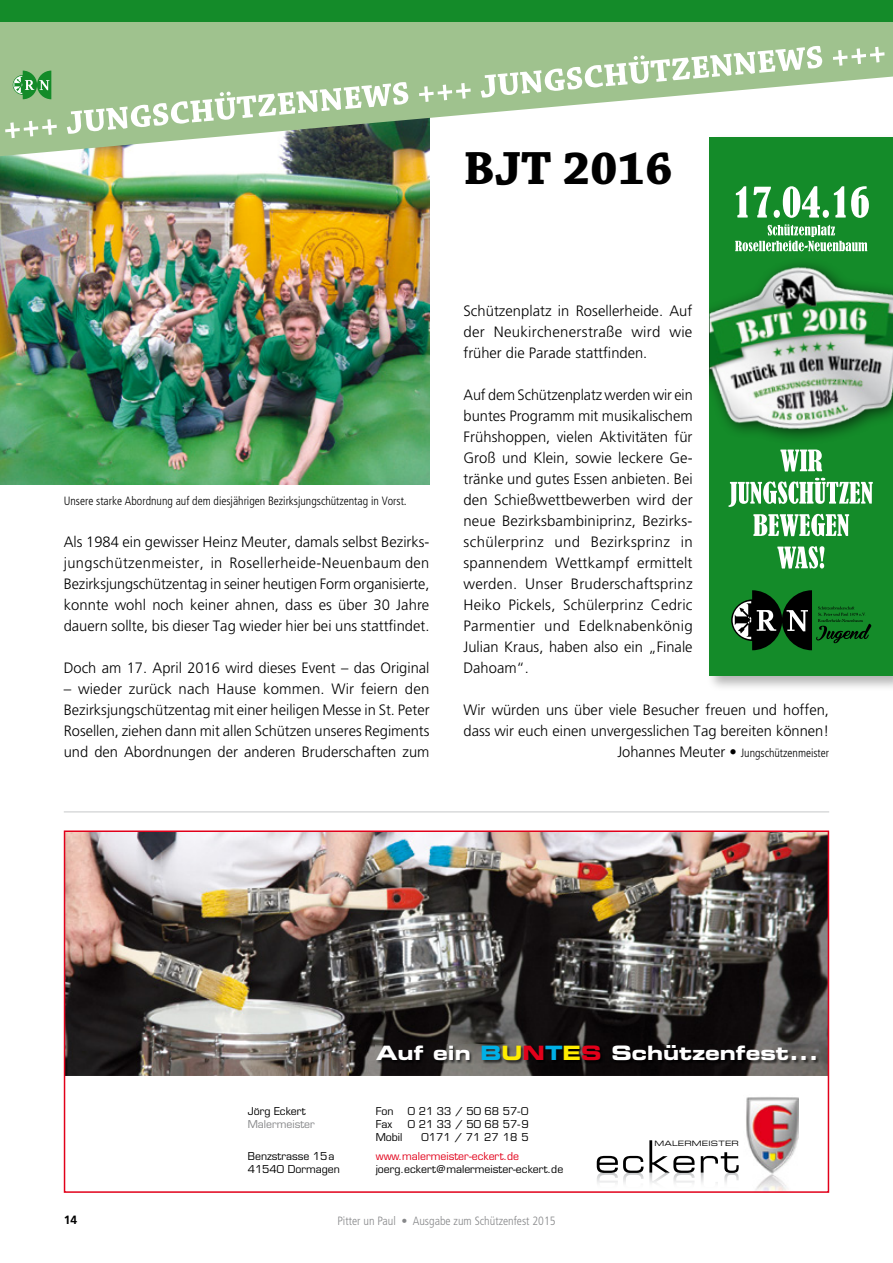
<style>
.page{position:relative;width:893px;height:1263px;background:#fff}
.page>*{position:absolute;margin:0;border:0;box-sizing:border-box;transform-origin:0 0}
.t1{font:700 49.05px "Chaparral Pro";color:#000}
.t2{font:19.8px "Eurostile Bold Extended Two";color:#fff}
.t3{font:300 15px/21px "Frutiger";color:#000;text-align:justify}
.t4{font:300 15px/21px "Frutiger";color:#000;text-align:justify;scale:.96 1}
.t5{font:300 condensed 12px "Frutiger";color:#000}
.t6{font:300 condensed 12px "Frutiger";color:#87888a}
.t7{font:700 12px "Frutiger";color:#000}
.t8{font:10.5px/13.2px "Eurostile";color:#000}
.t9{font:10.5px "Eurostile";color:#e2001a}
.t10{font:10.5px "Eurostile";color:#87888a}
.t11{font:7.35px "Eurostile Extended Two";letter-spacing:.03em;color:#000}
.s1{font-stretch:normal;font-size:15px}
.s2{color:#00b0e6}
.s3{color:#ffed00}
.s4{color:#e2001a}
</style>
<div class="page">
<img style="left:0;top:157px;width:429px;height:327px">
<div style="left:706px;top:134px;width:187px;height:557px;background:#000;opacity:.3"></div>
<div style="left:710px;top:138px;width:183px;height:538px;background:#148b29"></div>
<img style="left:710px;top:263px;width:183px;height:176px">
<svg style="left:731px;top:590px;width:140px;height:60px"></svg>
<svg style="left:777px;top:546px;width:47px;height:22px"></svg>
<svg style="left:753px;top:514px;width:96px;height:22px"></svg>
<svg style="left:728px;top:478px;width:145px;height:29px"></svg>
<svg style="left:780px;top:449px;width:42px;height:22px"></svg>
<svg style="left:736px;top:186px;width:133px;height:32px"></svg>
<svg style="left:735px;top:224px;width:132px;height:27px"></svg>
<img style="left:66px;top:832px;width:761px;height:359px">
<hr style="left:64px;top:811px;width:765px;height:2px;background:#d9dadb">
<svg style="left:0;top:21px;width:893px;height:136px;fill:#9fc28e"></svg>
<div style="left:0;top:0;width:893px;height:21px;background:#148b29"></div>
<svg style="left:5px;top:46px;width:879px;height:92px;fill:#9fc28e"></svg>
<h1 class="t1" style="left:463px;top:139px;width:211px">BJT 2016</h1>
<p class="t5" style="left:64px;top:494px;width:345px">Unsere starke Abordnung auf dem diesjährigen Bezirksjungschützentag in Vorst.</p>
<p class="t3" style="left:64px;top:531px;width:367px">Als 1984 ein gewisser Heinz Meuter, damals selbst Bezirks&shy;jungschützenmeister, in Rosellerheide-Neuenbaum den Bezirksjungschützentag in seiner heutigen Form organisierte, konnte wohl noch keiner ahnen, dass es über 30 Jahre dauern sollte, bis dieser Tag wieder hier bei uns stattfindet.</p>
<p class="t3" style="left:64px;top:657px;width:367px">Doch am 17. April 2016 wird dieses Event – das Original</p>
<p class="t3" style="left:64px;top:678px;width:367px">– wieder zurück nach Hause kommen. Wir feiern den Bezirksjungschützentag mit einer heiligen Messe in St. Peter Rosellen, ziehen dann mit allen Schützen unseres Regiments und den Abordnungen der anderen Bruderschaften zum</p>
<p class="t3" style="left:463px;top:300px;width:230px">Schützenplatz in Rosellerheide. Auf der Neukirchenerstraße wird wie früher die Parade stattfinden.</p>
<p class="t4" style="left:463px;top:384px;width:240px">Auf dem Schützenplatz werden wir ein buntes Programm mit musikalischem Frühshoppen, vielen Aktivitäten für Groß und Klein, sowie leckere Ge&shy;tränke und gutes Essen anbieten. Bei den Schießwettbewerben wird der neue Bezirksbambiniprinz, Bezirks&shy;schülerprinz und Bezirksprinz in spannendem Wettkampf ermittelt werden. Unser Bruderschaftsprinz Heiko Pickels, Schülerprinz Cedric Parmentier und Edelknabenkönig Julian Kraus, haben also ein „Finale Dahoam“.</p>
<p class="t3" style="left:463px;top:699px;width:367px">Wir würden uns über viele Besucher freuen und hoffen, dass wir euch einen unvergesslichen Tag bereiten können!</p>
<p class="t5" style="left:617px;top:746px;width:213px"><span class="s1">Johannes Meuter •</span> Jungschützenmeister</p>
<p class="t8" style="left:248px;top:1104px;width:59px">Jörg Eckert</p>
<p class="t10" style="left:248px;top:1118px;width:69px">Malermeister</p>
<p class="t8" style="left:248px;top:1149px;width:94px">Benzstrasse 15 a<br>41540 Dormagen</p>
<h2 class="t2" style="left:376px;top:1039px;width:444px">Auf ein <span class="s2">B</span><span class="s3">U</span><span class="s4">N</span><span class="s2">T</span><span class="s3">E</span><span class="s4">S</span> Schützenfest...</h2>
<p class="t8" style="left:376px;top:1104px;width:19px">Fon</p>
<p class="t8" style="left:408px;top:1104px;width:122px">0 21 33 / 50 68 57- 0</p>
<p class="t8" style="left:376px;top:1117px;width:18px">Fax</p>
<p class="t8" style="left:408px;top:1117px;width:122px">0 21 33 / 50 68 57- 9</p>
<p class="t8" style="left:376px;top:1130px;width:28px">Mobil</p>
<p class="t8" style="left:422px;top:1130px;width:109px">0171 / 71 27 18 5</p>
<p class="t9" style="left:376px;top:1150px;width:145px">www.malermeister-eckert.de</p>
<p class="t8" style="left:376px;top:1162px;width:189px">joerg.eckert@malermeister-eckert.de</p>
<p class="t11" style="left:654px;top:1138px;width:86px">MALERMEISTER</p>
<p class="t7" style="left:64px;top:1213px;width:15px">14</p>
<p class="t6" style="left:337px;top:1214px;width:220px">Pitter un Paul • Ausgabe zum Schützenfest 2015</p>
</div>
